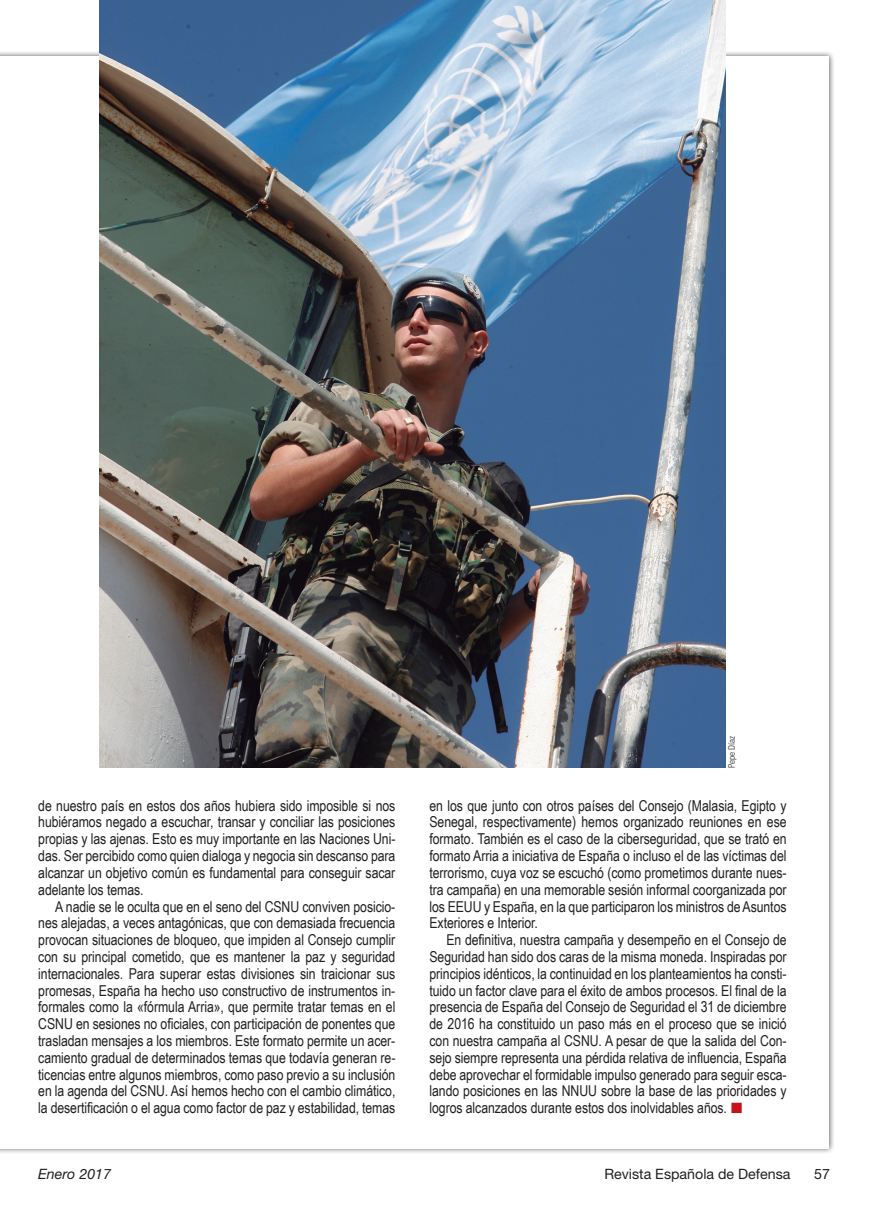
<style>
.page{position:relative;width:893px;height:1217px;background:#fff}
.page>*{position:absolute;margin:0;border:0;box-sizing:border-box;transform-origin:0 0}
.t1{font:15px/16.8px "Arial Narrow";letter-spacing:-.005em;color:#231f20;text-align:justify}
.t2{font:14.25px "Helvetica Neue";color:#231f20}
.t3{font:italic 14.25px "Helvetica Neue";color:#231f20}
.t4{font:300 condensed 9px "Univers";letter-spacing:-.005em;color:#231f20}
.s1{font-family:"European Pi Three";color:#c4121a}
</style>
<div class="page">
<img style="left:99px;top:0;width:627px;height:767px">
<p class="t1" style="left:38px;top:796px;width:359px">de nuestro país en estos dos años hubiera sido imposible si nos hubiéramos negado a escuchar, transar y conciliar las posiciones propias y las ajenas. Esto es muy importante en las Naciones Uni&shy;das. Ser percibido como quien dialoga y negocia sin descanso para alcanzar un objetivo común es fundamental para conseguir sacar adelante los temas.</p>
<p class="t1" style="left:38px;top:897px;width:359px;text-indent:17px">A nadie se le oculta que en el seno del CSNU conviven posicio&shy;nes alejadas, a veces antagónicas, que con demasiada frecuencia provocan situaciones de bloqueo, que impiden al Consejo cumplir con su principal cometido, que es mantener la paz y seguridad internacionales. Para superar estas divisiones sin traicionar sus promesas, España ha hecho uso constructivo de instrumentos in&shy;formales como la «fórmula Arria», que permite tratar temas en el CSNU en sesiones no oficiales, con participación de ponentes que trasladan mensajes a los miembros. Este formato permite un acer&shy;camiento gradual de determinados temas que todavía generan re&shy;ticencias entre algunos miembros, como paso previo a su inclusión en la agenda del CSNU. Así hemos hecho con el cambio climático, la desertificación o el agua como factor de paz y estabilidad, temas</p>
<p class="t4" style="left:726px;top:767px;width:33px;rotate:-90deg">Pepe Díaz</p>
<p class="t1" style="left:429px;top:796px;width:359px">en los que junto con otros países del Consejo (Malasia, Egipto y Senegal, respectivamente) hemos organizado reuniones en ese formato. También es el caso de la ciberseguridad, que se trató en formato Arria a iniciativa de España o incluso el de las víctimas del terrorismo, cuya voz se escuchó (como prometimos durante nues&shy;tra campaña) en una memorable sesión informal coorganizada por los EEUU y España, en la que participaron los ministros de Asuntos Exteriores e Interior.</p>
<p class="t1" style="left:429px;top:930px;width:359px;text-indent:17px">En definitiva, nuestra campaña y desempeño en el Consejo de Seguridad han sido dos caras de la misma moneda. Inspiradas por principios idénticos, la continuidad en los planteamientos ha consti&shy;tuido un factor clave para el éxito de ambos procesos. El final de la presencia de España del Consejo de Seguridad el 31 de diciembre de 2016 ha constituido un paso más en el proceso que se inició con nuestra campaña al CSNU. A pesar de que la salida del Con&shy;sejo siempre representa una pérdida relativa de influencia, España debe aprovechar el formidable impulso generado para seguir esca&shy;lando posiciones en las NNUU sobre la base de las prioridades y logros alcanzados durante estos dos inolvidables años. <span class="s1">L</span></p>
<p class="t3" style="left:38px;top:1164px;width:74px">Enero 2017</p>
<p class="t2" style="left:604px;top:1164px;width:188px">Revista Española de Defensa</p>
<p class="t2" style="left:814px;top:1164px;width:17px">57</p>
</div>
